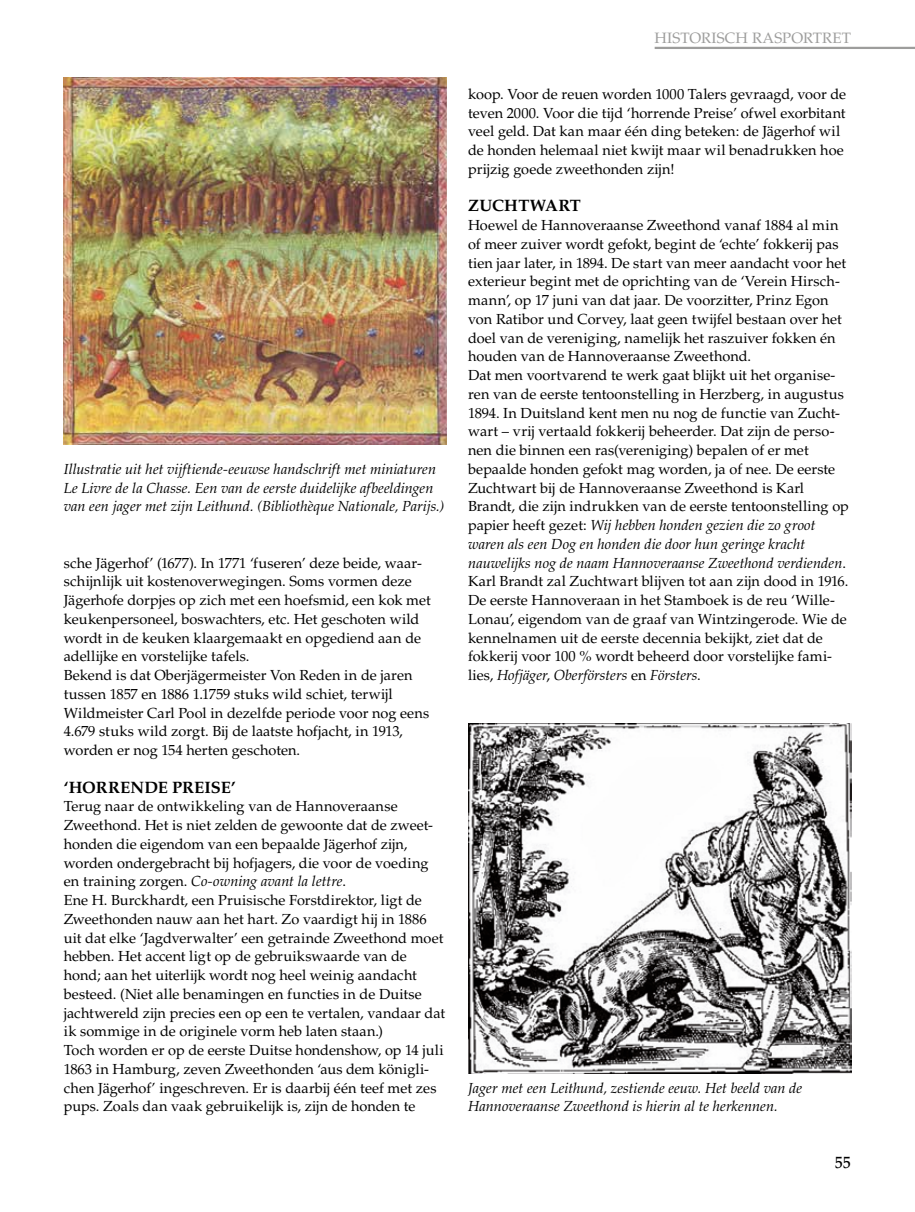
<style>
.page{position:relative;width:915px;height:1212px;background:#fff}
.page>*{position:absolute;margin:0;border:0;box-sizing:border-box;transform-origin:0 0}
.t1{font:700 16.5px "Palatino LT Std";letter-spacing:.01em;color:#000}
.t2{font:500 16.5px "Palatino LT Std";color:#000;scale:.95 1}
.t3{font:15px "Palatino LT Std";letter-spacing:.01em;color:#9d9d9c}
.t4{font:14.55px/18.8px "Palatino LT Std";color:#000}
.t5{font:italic 14.55px/18.8px "Palatino LT Std";color:#000}
.s1{font-style:italic}
</style>
<div class="page">
<img style="left:64px;top:78px;width:382px;height:367px">
<img style="left:468px;top:723px;width:382px;height:351px">
<hr style="left:654px;top:47px;width:260px;height:2px;background:#9d9d9c">
<p class="t5" style="left:64px;top:460px;width:382px">Illustratie uit het vijftiende-eeuwse handschrift met miniaturen<br>Le Livre de la Chasse. Een van de eerste duidelijke afbeeldingen van een jager met zijn Leithund. (Bibliothèque Nationale, Parijs.)</p>
<p class="t4" style="left:64px;top:553px;width:368px">sche Jägerhof’ (1677). In 1771 ‘fuseren’ deze beide, waar&shy;schijnlijk uit kostenoverwegingen. Soms vormen deze Jägerhofe dorpjes op zich met een hoefsmid, een kok met keukenpersoneel, boswachters, etc. Het geschoten wild wordt in de keuken klaargemaakt en opgediend aan de adellijke en vorstelijke tafels.<br>Bekend is dat Oberjägermeister Von Reden in de jaren tussen 1857 en 1886 1.1759 stuks wild schiet, terwijl Wildmeister Carl Pool in dezelfde periode voor nog eens 4.679 stuks wild zorgt. Bij de laatste hofjacht, in 1913, worden er nog 154 herten geschoten.</p>
<p class="t1" style="left:64px;top:777px;width:173px">‘HORRENDE PREISE’</p>
<p class="t4" style="left:64px;top:797px;width:383px">Terug naar de ontwikkeling van de Hannoveraanse Zweethond. Het is niet zelden de gewoonte dat de zweet&shy;honden die eigendom van een bepaalde Jägerhof zijn, worden ondergebracht bij hofjagers, die voor de voeding en training zorgen. <span class="s1">Co-owning avant la lettre</span>.<br>Ene H. Burckhardt, een Pruisische Forstdirektor, ligt de Zweethonden nauw aan het hart. Zo vaardigt hij in 1886 uit dat elke ‘Jagdverwalter’ een getrainde Zweethond moet hebben. Het accent ligt op de gebruikswaarde van de hond; aan het uiterlijk wordt nog heel weinig aandacht besteed. (Niet alle benamingen en functies in de Duitse jachtwereld zijn precies een op een te vertalen, vandaar dat ik sommige in de originele vorm heb laten staan.)<br>Toch worden er op de eerste Duitse hondenshow, op 14 juli 1863 in Hamburg, zeven Zweethonden ‘aus dem königli&shy;chen Jägerhof’ ingeschreven. Er is daarbij één teef met zes pups. Zoals dan vaak gebruikelijk is, zijn de honden te</p>
<p class="t3" style="left:654px;top:29px;width:198px">HISTORISCH RASPORTRET</p>
<p class="t4" style="left:468px;top:85px;width:379px">koop. Voor de reuen worden 1000 Talers gevraagd, voor de teven 2000. Voor die tijd ‘horrende Preise’ ofwel exorbitant veel geld. Dat kan maar één ding beteken: de Jägerhof wil de honden helemaal niet kwijt maar wil benadrukken hoe prijzig goede zweethonden zijn!</p>
<p class="t1" style="left:468px;top:196px;width:114px">ZUCHTWART</p>
<p class="t4" style="left:468px;top:216px;width:382px">Hoewel de Hannoveraanse Zweethond vanaf 1884 al min of meer zuiver wordt gefokt, begint de ‘echte’ fokkerij pas tien jaar later, in 1894. De start van meer aandacht voor het exterieur begint met de oprichting van de ‘Verein Hirsch&shy;mann’, op 17 juni van dat jaar. De voorzitter, Prinz Egon von Ratibor und Corvey, laat geen twijfel bestaan over het doel van de vereniging, namelijk het raszuiver fokken én houden van de Hannoveraanse Zweethond.<br>Dat men voortvarend te werk gaat blijkt uit het organise&shy;ren van de eerste tentoonstelling in Herzberg, in augustus 1894. In Duitsland kent men nu nog de functie van Zucht&shy;wart – vrij vertaald fokkerij beheerder. Dat zijn de perso&shy;nen die binnen een ras(vereniging) bepalen of er met bepaalde honden gefokt mag worden, ja of nee. De eerste Zuchtwart bij de Hannoveraanse Zweethond is Karl Brandt, die zijn indrukken van de eerste tentoonstelling op papier heeft gezet: <span class="s1">Wij hebben honden gezien die zo groot waren als een Dog en honden die door hun geringe kracht nauwelijks nog de naam Hannoveraanse Zweethond verdienden</span>.<br>Karl Brandt zal Zuchtwart blijven tot aan zijn dood in 1916.<br>De eerste Hannoveraan in het Stamboek is de reu ‘Wille-Lonau’, eigendom van de graaf van Wintzingerode. Wie de kennelnamen uit de eerste decennia bekijkt, ziet dat de fokkerij voor 100 % wordt beheerd door vorstelijke fami&shy;lies, <span class="s1">Hofjäger</span>, <span class="s1">Oberförsters</span> en <span class="s1">Försters</span>.</p>
<p class="t5" style="left:468px;top:1078px;width:335px">Jager met een Leithund, zestiende eeuw. Het beeld van de<br>Hannoveraanse Zweethond is hierin al te herkennen.</p>
<p class="t2" style="left:835px;top:1152px;width:18px">55</p>
</div>
